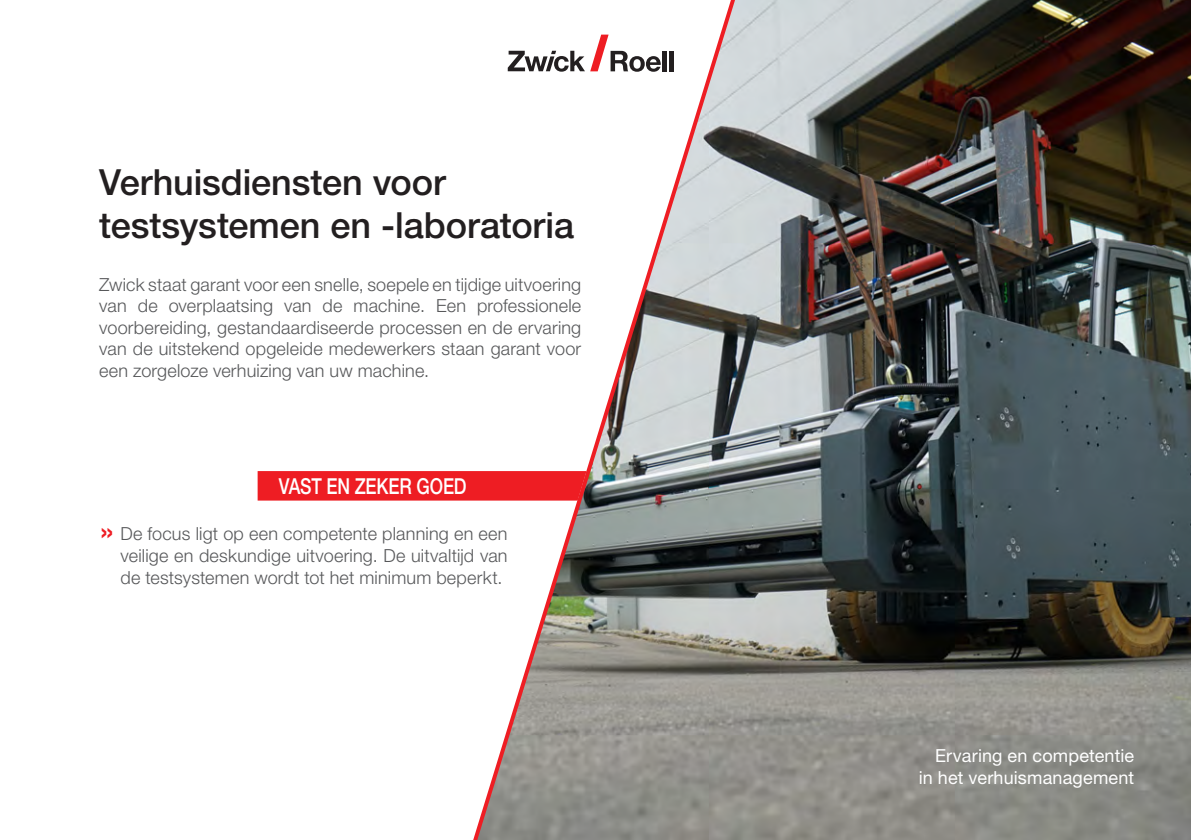
<style>
.page{position:relative;width:1191px;height:840px;background:#fff}
.page>*{position:absolute;margin:0;border:0;box-sizing:border-box;transform-origin:0 0}
.t1{font:500 36px/43.2px "Helvetica Neue";letter-spacing:-.005em;color:#231f20}
.t2{font:500 22px "Helvetica Neue";letter-spacing:-.005em;color:#fff;scale:.8 1}
.t3{font:300 18px/21.6px "Helvetica Neue";letter-spacing:.01em;color:#57585a;text-align:justify}
.t4{font:18px/21.6px "Helvetica Neue";letter-spacing:.01em;color:#fff;text-align:right}
.s1{font-weight:500;font-size:29px;color:#ee1d23}
</style>
<div class="page">
<img style="left:743px;top:0;width:448px;height:839px">
<svg style="left:462px;top:0;width:281px;height:839px"></svg>
<svg style="left:508px;top:35px;width:153px;height:37px"></svg>
<hr style="left:662px;top:51px;width:4px;height:20px;background:#231f20">
<hr style="left:669px;top:51px;width:4px;height:20px;background:#231f20">
<div style="left:258px;top:471px;width:328px;height:29px;background:#ee1d23"></div>
<h1 class="t1" style="left:99px;top:160px;width:476px">Verhuisdiensten voor testsystemen en -laboratoria</h1>
<p class="t3" style="left:99px;top:273px;width:483px">Zwick staat garant voor een snelle, soepele en tijdige uitvoering van de overplaatsing van de machine. Een professionele voorbereiding, gestandaardiseerde processen en de ervaring van de uitstekend opgeleide medewerkers staan garant voor een zorgeloze verhuizing van uw machine.</p>
<p class="t2" style="left:279px;top:473px;width:236px">VAST EN ZEKER GOED</p>
<p class="t3" style="left:120px;top:522px;width:388px;text-indent:-20px"><span class="s1">»</span> De focus ligt op een competente planning en een veilige en deskundige uitvoering. De uitvaltijd van de testsystemen wordt tot het minimum beperkt.</p>
<p class="t4" style="left:918px;top:744px;width:217px">Ervaring en competentie in het verhuismanagement</p>
</div>
